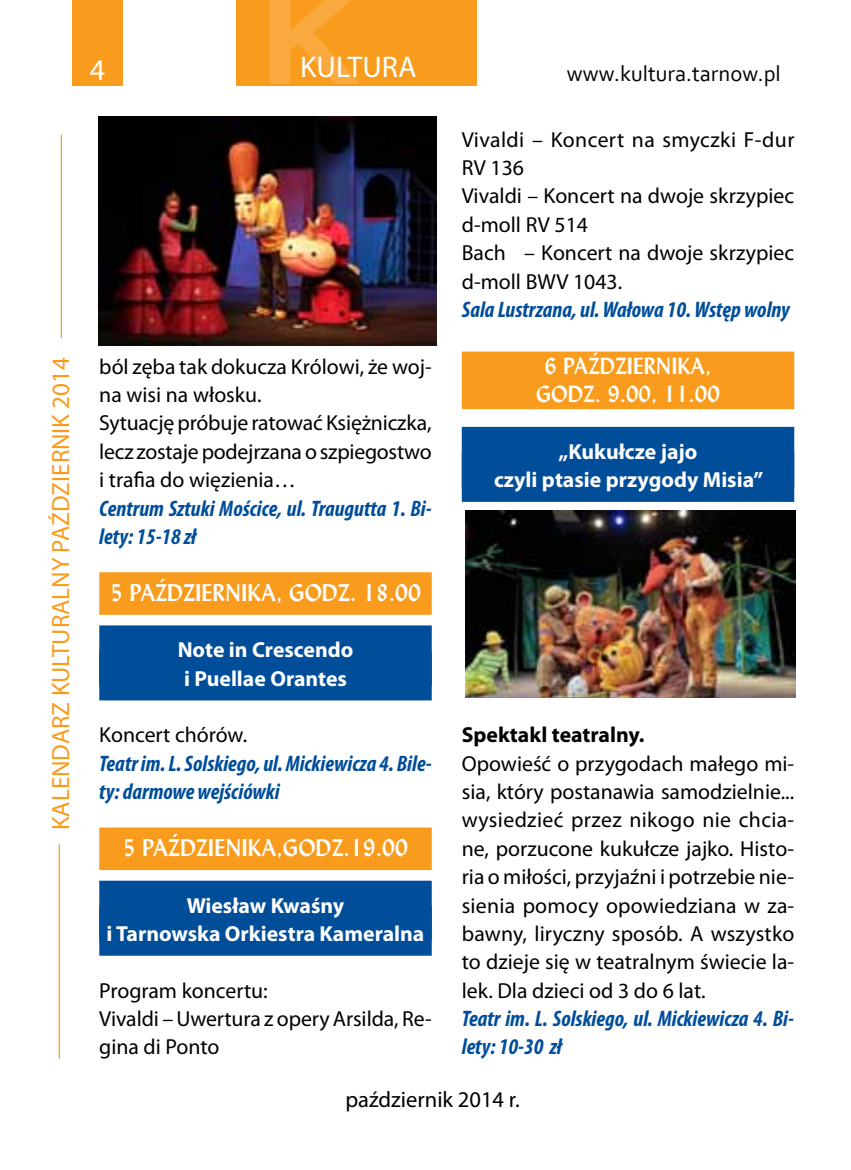
<style>
.page{position:relative;width:851px;height:1170px;background:#fff}
.page>*{position:absolute;margin:0;border:0;box-sizing:border-box;transform-origin:0 0}
.t1{font:30px "Myriad Pro";color:#fff}
.t2{font:25px "Myriad Pro";color:#f99b1c}
.t3{font:italic 700 condensed 22.5px/28.2px "Myriad Pro";color:#004e9a}
.t4{font:700 22.5px "Lydian PL";color:#fff}
.t5{font:22.5px "Corbel";color:#000}
.t6{font:22.5px "Myriad Pro";color:#000}
.t7{font:21.75px/28.2px "Myriad Pro";color:#000}
.t8{font:700 21.75px/28.2px "Myriad Pro";color:#fff;text-align:center}
.t9{font:700 21.75px/28.2px "Lydian PL";color:#fff;text-align:center}
.t10{font:700 21.75px "Myriad Pro";color:#000}
</style>
<div class="page">
<div style="left:72px;top:0;width:51px;height:85px;background:#f99b1c"></div>
<div style="left:236px;top:0;width:240px;height:85px;background:#f99b1c"></div>
<svg style="left:267px;top:0;width:164px;height:86px"></svg>
<hr style="left:61px;top:135px;width:1px;height:203px;background:#f99b1c">
<hr style="left:59px;top:844px;width:1px;height:214px;background:#f99b1c">
<div style="left:99px;top:572px;width:332px;height:42px;background:#f99b1c"></div>
<div style="left:99px;top:625px;width:332px;height:75px;background:#004e9a"></div>
<div style="left:99px;top:827px;width:332px;height:43px;background:#f99b1c"></div>
<div style="left:99px;top:880px;width:332px;height:75px;background:#004e9a"></div>
<div style="left:461px;top:351px;width:333px;height:58px;background:#f99b1c"></div>
<div style="left:461px;top:427px;width:333px;height:75px;background:#004e9a"></div>
<img style="left:98px;top:117px;width:338px;height:228px">
<img style="left:465px;top:510px;width:330px;height:188px">
<h1 class="t1" style="left:90px;top:51px;width:17px">4</h1>
<h1 class="t1" style="left:300px;top:48px;width:118px">KULTURA</h1>
<p class="t5" style="left:566px;top:59px;width:215px">www.kultura.tarnow.pl</p>
<p class="t2" style="left:45px;top:830px;width:474px;rotate:-90deg">KALENDARZ KULTURALNY PAŹDZIERNIK 2014</p>
<p class="t7" style="left:99px;top:352px;width:334px">ból zęba tak dokucza Królowi, że woj&shy;na wisi na włosku.<br>Sytuację próbuje ratować Księżniczka, lecz zostaje podejrzana o szpiegostwo i trafia do więzienia…</p>
<p class="t3" style="left:99px;top:493px;width:334px">Centrum Sztuki Mościce, ul. Traugutta 1. Bi&shy;lety: 15-18 zł</p>
<p class="t4" style="left:110px;top:577px;width:312px">5 PAŹDZIERNIKA, GODZ. 18.00</p>
<p class="t8" style="left:178px;top:635px;width:177px;text-align:left">Note in Crescendo i Puellae Orantes</p>
<p class="t7" style="left:99px;top:720px;width:149px">Koncert chórów.</p>
<p class="t3" style="left:99px;top:748px;width:334px">Teatr im. L. Solskiego, ul. Mickiewicza 4. Bile&shy;ty: darmowe wejściówki</p>
<p class="t4" style="left:123px;top:832px;width:287px">5 PAŹDZIENIKA,GODZ.19.00</p>
<p class="t8" style="left:107px;top:890px;width:319px">Wiesław Kwaśny<br>i Tarnowska Orkiestra Kameralna</p>
<p class="t7" style="left:99px;top:975px;width:334px">Program koncertu:<br>Vivaldi – Uwertura z opery Arsilda, Re&shy;gina di Ponto</p>
<p class="t7" style="left:461px;top:125px;width:334px">Vivaldi – Koncert na smyczki F-dur<br>RV 136<br>Vivaldi – Koncert na dwoje skrzypiec d-moll RV 514<br>Bach – Koncert na dwoje skrzypiec d-moll BWV 1043.</p>
<p class="t3" style="left:461px;top:295px;width:329px">Sala Lustrzana, ul. Wałowa 10. Wstęp wolny</p>
<p class="t9" style="left:536px;top:351px;width:185px">6 PAŹDZIERNIKA,<br>GODZ. 9.00, 11.00</p>
<p class="t8" style="left:494px;top:436px;width:271px">„Kukułcze jajo<br>czyli ptasie przygody Misia”</p>
<p class="t10" style="left:461px;top:720px;width:184px">Spektakl teatralny.</p>
<p class="t7" style="left:461px;top:749px;width:334px;text-align:justify">Opowieść o przygodach małego mi&shy;sia, który postanawia samodzielnie... wysiedzieć przez nikogo nie chcia&shy;ne, porzucone kukułcze jajko. Histo&shy;ria o miłości, przyjaźni i potrzebie nie&shy;sienia pomocy opowiedziana w za&shy;bawny, liryczny sposób. A wszystko to dzieje się w teatralnym świecie la&shy;lek. Dla dzieci od 3 do 6 lat.</p>
<p class="t3" style="left:461px;top:1003px;width:333px">Teatr im. L. Solskiego, ul. Mickiewicza 4. Bi&shy;lety: 10-30 zł</p>
<p class="t6" style="left:345px;top:1085px;width:176px">październik 2014 r.</p>
</div>
